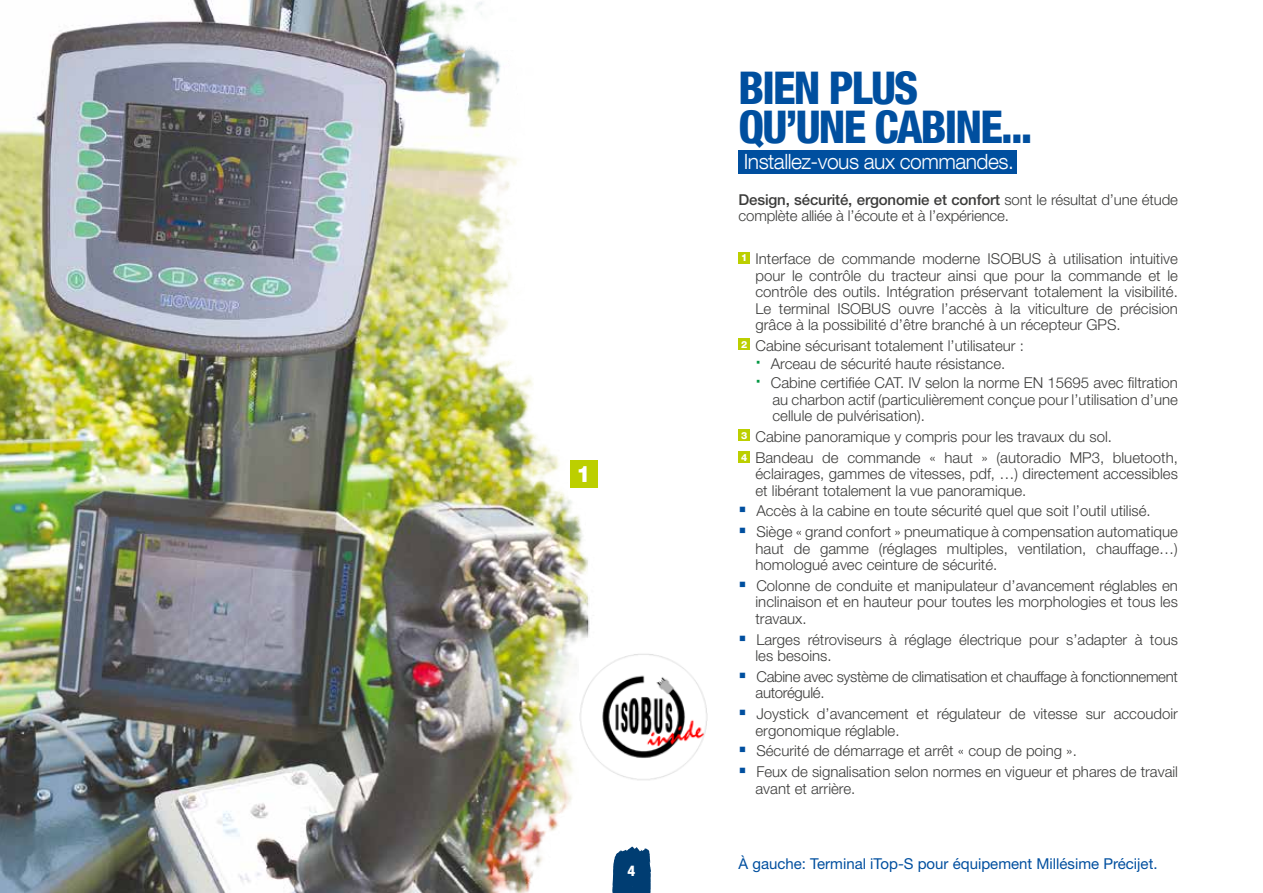
<style>
.page{position:relative;width:1263px;height:893px;background:#fff}
.page>*{position:absolute;margin:0;border:0;box-sizing:border-box;transform-origin:0 0}
.t1{font:800 condensed 45px/39px "Helvetica Neue LT Com";letter-spacing:-.04em;color:#004f9f}
.t2{font:800 22.5px "Helvetica Neue LT Com";color:#fff}
.t3{font:300 21px "Helvetica Neue LT Com";letter-spacing:-.025em;color:#fff}
.t4{font:300 15px/16.5px "Helvetica Neue LT Std";color:#3c3c3b}
.t5{font:300 15px/16.5px "Helvetica Neue LT Std";letter-spacing:-.02em;color:#3c3c3b}
.t6{font:15px "Helvetica Neue LT Std";color:#004f9f}
.t7{font:800 condensed 15px "Helvetica Neue LT Com";color:#fff}
.t8{font:800 9.9px/21.6px "Helvetica Neue LT Com";color:#fff}
.s1{font-weight:500}
</style>
<div class="page">
<div style="left:738px;top:150px;width:279px;height:24px;background:#004f9f"></div>
<img style="left:0;top:0;width:598px;height:893px">
<div style="left:738px;top:252px;width:12px;height:12px;background:#bccf00"></div>
<div style="left:738px;top:339px;width:12px;height:11px;background:#bccf00"></div>
<div style="left:738px;top:429px;width:12px;height:12px;background:#bccf00"></div>
<div style="left:738px;top:451px;width:12px;height:12px;background:#bccf00"></div>
<div style="left:570px;top:460px;width:27px;height:28px;background:#bccf00"></div>
<img style="left:579px;top:652px;width:129px;height:131px">
<svg style="left:612px;top:846px;width:39px;height:47px;background:#225784"></svg>
<h2 class="t2" style="left:576px;top:460px;width:16px">1</h2>
<p class="t7" style="left:628px;top:862px;width:9px">4</p>
<h1 class="t1" style="left:738px;top:68px;width:296px">BIEN PLUS<br>QU’UNE CABINE...</h1>
<h3 class="t3" style="left:744px;top:149px;width:271px">Installez-vous aux commandes.</h3>
<p class="t4" style="left:738px;top:191px;width:441px"><span class="s1">Design, sécurité, ergonomie et confort</span> sont le résultat d’une étude complète alliée à l’écoute et à l’expérience.</p>
<p class="t8" style="left:741px;top:247px;width:8px">1</p>
<p class="t8" style="left:741px;top:334px;width:8px">2</p>
<p class="t8" style="left:741px;top:424px;width:8px">3<br>4</p>
<p class="t4" style="left:755px;top:250px;width:424px;text-align:justify">Interface de commande moderne ISOBUS à utilisation intuitive pour le contrôle du tracteur ainsi que pour la commande et le contrôle des outils. Intégration préservant totalement la visibilité.<br>Le terminal ISOBUS ouvre l’accès à la viticulture de précision grâce à la possibilité d’être branché à un récepteur GPS.</p>
<p class="t4" style="left:771px;top:336px;width:409px;line-height:18.6px;text-indent:-15px">Cabine sécurisant totalement l’utilisateur :<br>Arceau de sécurité haute résistance.<br>Cabine certifiée CAT. IV selon la norme EN 15695 avec filtration</p>
<p class="t4" style="left:772px;top:391px;width:407px">au charbon actif (particulièrement conçue pour l’utilisation d’une cellule de pulvérisation).</p>
<p class="t4" style="left:755px;top:426px;width:424px;line-height:20.7px">Cabine panoramique y compris pour les travaux du sol.<br>Bandeau de commande « haut » (autoradio MP3, bluetooth,</p>
<p class="t4" style="left:755px;top:465px;width:424px">éclairages, gammes de vitesses, pdf, …) directement accessibles et libérant totalement la vue panoramique.</p>
<p class="t4" style="left:756px;top:500px;width:423px;line-height:20.7px">Accès à la cabine en toute sécurité quel que soit l’outil utilisé.<br>Siège « grand confort » pneumatique à compensation automatique</p>
<p class="t4" style="left:755px;top:540px;width:424px">haut de gamme (réglages multiples, ventilation, chauffage…) homologué avec ceinture de sécurité.</p>
<p class="t4" style="left:755px;top:577px;width:424px;text-align:justify">Colonne de conduite et manipulateur d’avancement réglables en inclinaison et en hauteur pour toutes les morphologies et tous les travaux.</p>
<p class="t4" style="left:755px;top:631px;width:424px">Larges rétroviseurs à réglage électrique pour s’adapter à tous les besoins.</p>
<p class="t5" style="left:755px;top:668px;width:424px">Cabine avec système de climatisation et chauffage à fonctionnement autorégulé.</p>
<p class="t4" style="left:755px;top:705px;width:424px">Joystick d’avancement et régulateur de vitesse sur accoudoir ergonomique réglable.</p>
<p class="t4" style="left:756px;top:740px;width:423px;line-height:20.7px">Sécurité de démarrage et arrêt « coup de poing ».<br>Feux de signalisation selon normes en vigueur et phares de travail</p>
<p class="t4" style="left:755px;top:780px;width:101px">avant et arrière.</p>
<p class="t6" style="left:738px;top:854px;width:420px">À gauche: Terminal iTop-S pour équipement Millésime Précijet.</p>
</div>
